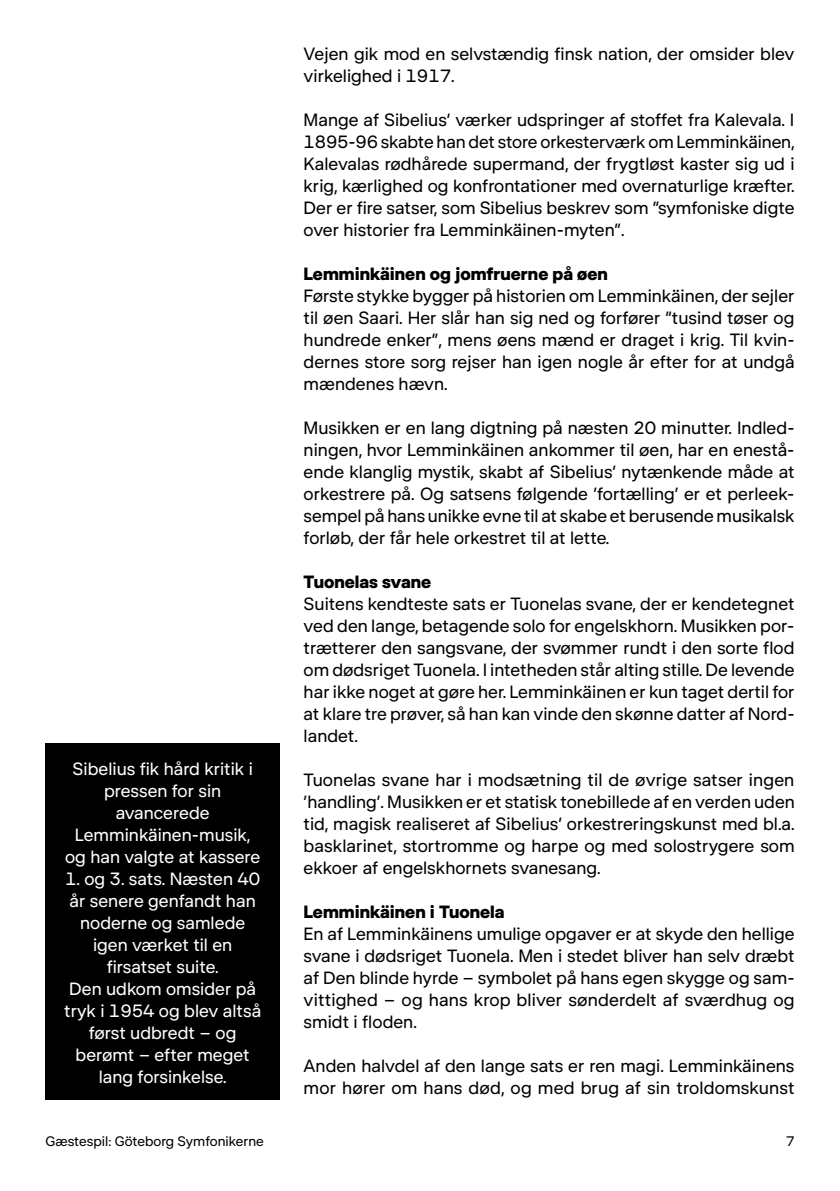
<style>
.page{position:relative;width:840px;height:1191px;background:#fff}
.page>*{position:absolute;margin:0;border:0;box-sizing:border-box;transform-origin:0 0}
.t1{font:18px/22px "DR Publik";color:#000;text-align:justify}
.t2{font:18px/22px "DR Publik";color:#fff;text-align:center}
.t3{font:700 18px "DR Publik";color:#000}
.t4{font:14px "DR Publik";color:#000}
</style>
<div class="page">
<div style="left:45px;top:743px;width:235px;height:357px;background:#000"></div>
<p class="t2" style="left:65px;top:757px;width:197px">Sibelius fik hård kritik i pressen for sin avancerede<br>Lemminkäinen-musik, og han valgte at kassere</p>
<p class="t2" style="left:64px;top:867px;width:198px">1. og 3. sats. Næsten 40 år senere genfandt han noderne og samlede igen værket til en firsatset suite.<br>Den udkom omsider på tryk i 1954 og blev altså først udbredt – og berømt – efter meget lang forsinkelse.</p>
<p class="t1" style="left:303px;top:42px;width:492px">Vejen gik mod en selvstændig finsk nation, der omsider blev virkelighed i 1917.</p>
<p class="t1" style="left:303px;top:108px;width:492px">Mange af Sibelius’ værker udspringer af stoffet fra Kalevala. I 1895-96 skabte han det store orkesterværk om Lemminkäinen, Kalevalas rødhårede supermand, der frygtløst kaster sig ud i krig, kærlighed og konfrontationer med overnaturlige kræfter.<br>Der er fire satser, som Sibelius beskrev som ”symfoniske digte over historier fra Lemminkäinen-myten”.</p>
<p class="t3" style="left:303px;top:262px;width:305px">Lemminkäinen og jomfruerne på øen</p>
<p class="t1" style="left:303px;top:284px;width:492px">Første stykke bygger på historien om Lemminkäinen, der sejler til øen Saari. Her slår han sig ned og forfører ”tusind tøser og hundrede enker”, mens øens mænd er draget i krig. Til kvin&shy;dernes store sorg rejser han igen nogle år efter for at undgå mændenes hævn.</p>
<p class="t1" style="left:303px;top:416px;width:492px">Musikken er en lang digtning på næsten 20 minutter. Indled&shy;ningen, hvor Lemminkäinen ankommer til øen, har en enestå&shy;ende klanglig mystik, skabt af Sibelius’ nytænkende måde at orkestrere på. Og satsens følgende ’fortælling’ er et perleek&shy;sempel på hans unikke evne til at skabe et berusende musikalsk forløb, der får hele orkestret til at lette.</p>
<p class="t3" style="left:303px;top:570px;width:129px">Tuonelas svane</p>
<p class="t1" style="left:303px;top:592px;width:492px">Suitens kendteste sats er Tuonelas svane, der er kendetegnet ved den lange, betagende solo for engelskhorn. Musikken por&shy;trætterer den sangsvane, der svømmer rundt i den sorte flod om dødsriget Tuonela. I intetheden står alting stille. De levende har ikke noget at gøre her. Lemminkäinen er kun taget dertil for at klare tre prøver, så han kan vinde den skønne datter af Nord&shy;landet.</p>
<p class="t1" style="left:303px;top:768px;width:492px">Tuonelas svane har i modsætning til de øvrige satser ingen ’handling’. Musikken er et statisk tonebillede af en verden uden tid, magisk realiseret af Sibelius’ orkestreringskunst med bl.a. basklarinet, stortromme og harpe og med solostrygere som ekkoer af engelskhornets svanesang.</p>
<p class="t3" style="left:303px;top:900px;width:202px">Lemminkäinen i Tuonela</p>
<p class="t1" style="left:303px;top:922px;width:492px">En af Lemminkäinens umulige opgaver er at skyde den hellige svane i dødsriget Tuonela. Men i stedet bliver han selv dræbt af Den blinde hyrde – symbolet på hans egen skygge og sam&shy;vittighed – og hans krop bliver sønderdelt af sværdhug og smidt i floden.</p>
<p class="t1" style="left:303px;top:1054px;width:492px">Anden halvdel af den lange sats er ren magi. Lemminkäinens mor hører om hans død, og med brug af sin troldomskunst</p>
<p class="t4" style="left:45px;top:1132px;width:220px">Gæstespil: Göteborg Symfonikerne</p>
<p class="t4" style="left:785px;top:1132px;width:10px">7</p>
</div>
